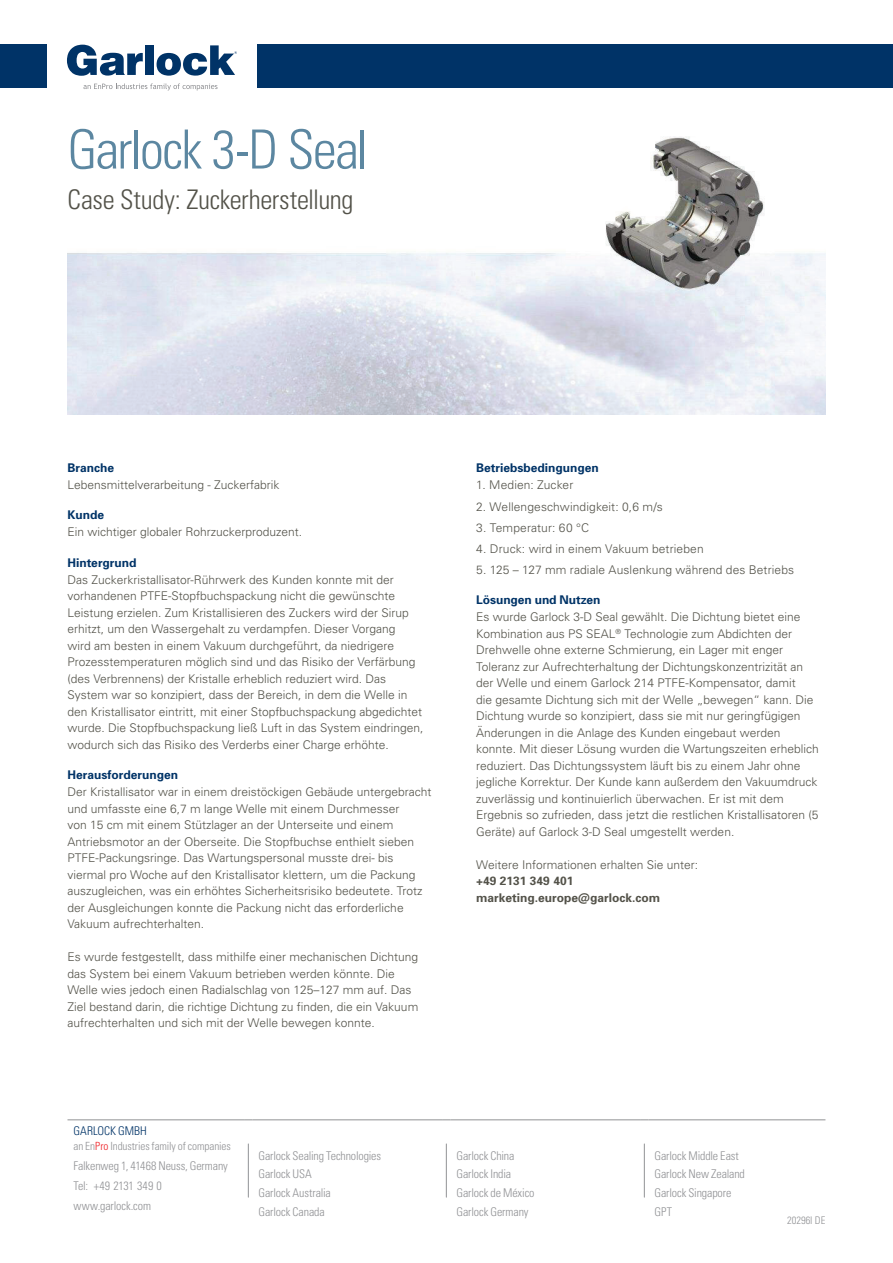
<style>
.page{position:relative;width:893px;height:1263px;background:#fff}
.page>*{position:absolute;margin:0;border:0;box-sizing:border-box;transform-origin:0 0}
.t1{font:300 condensed 54px "Univers LT Std";letter-spacing:-.04em;color:#5c87a1}
.t2{font:300 condensed 27px "Univers LT Std";letter-spacing:-.015em;color:#535249}
.t3{font:300 12px/16.5px "Univers";color:#535249}
.t4{font:300 condensed 12px/18.8px "Univers LT Std";letter-spacing:-.01em;color:#919295}
.t5{font:700 12px "Univers";color:#003367}
.t6{font:700 12px/16.5px "Univers";color:#535249}
.t7{font:300 condensed 12px "Univers LT Std";letter-spacing:-.005em;color:#003367}
.t8{font:300 condensed 11.25px "Univers LT Std";letter-spacing:-.005em;color:#919295}
.t9{font:300 condensed 10.5px "Univers LT Std";color:#919295}
.s1{color:#ee1e23}
</style>
<div class="page">
<img style="left:68px;top:137px;width:757px;height:277px">
<div style="left:0;top:45px;width:47px;height:43px;background:#003367"></div>
<svg style="left:83px;top:83px;width:135px;height:8px"></svg>
<svg style="left:67px;top:45px;width:76px;height:31px"></svg>
<div style="left:145px;top:45px;width:9px;height:30px;background:#003367"></div>
<svg style="left:157px;top:45px;width:80px;height:31px"></svg>
<div style="left:257px;top:45px;width:636px;height:43px;background:#003367"></div>
<hr style="left:68px;top:1119px;width:176px;height:1px;background:#919295">
<hr style="left:253px;top:1119px;width:189px;height:1px;background:#919295">
<hr style="left:451px;top:1119px;width:189px;height:1px;background:#919295">
<hr style="left:649px;top:1119px;width:176px;height:1px;background:#919295">
<hr style="left:248px;top:1144px;width:1px;height:53px;background:#919295">
<hr style="left:446px;top:1144px;width:1px;height:53px;background:#919295">
<hr style="left:644px;top:1144px;width:1px;height:53px;background:#919295">
<h1 class="t1" style="left:68px;top:117px;width:302px">Garlock 3-D Seal</h1>
<h2 class="t2" style="left:68px;top:184px;width:288px">Case Study: Zuckerherstellung</h2>
<p class="t5" style="left:68px;top:460px;width:48px">Branche</p>
<p class="t3" style="left:68px;top:476px;width:214px">Lebensmittelverarbeitung - Zuckerfabrik</p>
<p class="t5" style="left:68px;top:507px;width:38px">Kunde</p>
<p class="t3" style="left:68px;top:523px;width:236px">Ein wichtiger globaler Rohrzuckerproduzent.</p>
<p class="t5" style="left:68px;top:555px;width:70px">Hintergrund</p>
<p class="t3" style="left:68px;top:571px;width:358px">Das Zuckerkristallisator-Rührwerk des Kunden konnte mit der vorhandenen PTFE-Stopfbuchspackung nicht die gewünschte Leistung erzielen. Zum Kristallisieren des Zuckers wird der Sirup erhitzt, um den Wassergehalt zu verdampfen. Dieser Vorgang<br>wird am besten in einem Vakuum durchgeführt, da niedrigere Prozesstemperaturen möglich sind und das Risiko der Verfärbung (des Verbrennens) der Kristalle erheblich reduziert wird. Das System war so konzipiert, dass der Bereich, in dem die Welle in den Kristallisator eintritt, mit einer Stopfbuchspackung abgedichtet wurde. Die Stopfbuchspackung ließ Luft in das System eindringen, wodurch sich das Risiko des Verderbs einer Charge erhöhte.</p>
<p class="t5" style="left:68px;top:767px;width:112px">Herausforderungen</p>
<p class="t3" style="left:68px;top:783px;width:366px">Der Kristallisator war in einem dreistöckigen Gebäude untergebracht und umfasste eine 6,7 m lange Welle mit einem Durchmesser<br>von 15 cm mit einem Stützlager an der Unterseite und einem Antriebsmotor an der Oberseite. Die Stopfbuchse enthielt sieben PTFE-Packungsringe. Das Wartungspersonal musste drei- bis viermal pro Woche auf den Kristallisator klettern, um die Packung auszugleichen, was ein erhöhtes Sicherheitsrisiko bedeutete. Trotz der Ausgleichungen konnte die Packung nicht das erforderliche Vakuum aufrechterhalten.</p>
<p class="t3" style="left:68px;top:948px;width:352px">Es wurde festgestellt, dass mithilfe einer mechanischen Dichtung das System bei einem Vakuum betrieben werden könnte. Die Welle wies jedoch einen Radialschlag von 125–127 mm auf. Das Ziel bestand darin, die richtige Dichtung zu finden, die ein Vakuum aufrechterhalten und sich mit der Welle bewegen konnte.</p>
<p class="t5" style="left:476px;top:460px;width:124px">Betriebsbedingungen</p>
<p class="t3" style="left:476px;top:476px;width:99px">1. Medien: Zucker</p>
<p class="t3" style="left:476px;top:498px;width:188px">2. Wellengeschwindigkeit: 0,6 m/s</p>
<p class="t3" style="left:476px;top:519px;width:114px">3. Temperatur: 60 °C</p>
<p class="t3" style="left:476px;top:540px;width:229px">4. Druck: wird in einem Vakuum betrieben</p>
<p class="t3" style="left:476px;top:561px;width:319px">5. 125 – 127 mm radiale Auslenkung während des Betriebs</p>
<p class="t5" style="left:476px;top:592px;width:126px">Lösungen und Nutzen</p>
<p class="t3" style="left:476px;top:608px;width:344px">Es wurde Garlock 3-D Seal gewählt. Die Dichtung bietet eine Kombination aus PS SEAL<sup>®</sup> Technologie zum Abdichten der Drehwelle ohne externe Schmierung, ein Lager mit enger Toleranz zur Aufrechterhaltung der Dichtungskonzentrizität an der Welle und einem Garlock 214 PTFE-Kompensator, damit<br>die gesamte Dichtung sich mit der Welle „bewegen“ kann. Die Dichtung wurde so konzipiert, dass sie mit nur geringfügigen Änderungen in die Anlage des Kunden eingebaut werden konnte. Mit dieser Lösung wurden die Wartungszeiten erheblich reduziert. Das Dichtungssystem läuft bis zu einem Jahr ohne jegliche Korrektur. Der Kunde kann außerdem den Vakuumdruck zuverlässig und kontinuierlich überwachen. Er ist mit dem Ergebnis so zufrieden, dass jetzt die restlichen Kristallisatoren (5<br>Geräte) auf Garlock 3-D Seal umgestellt werden.</p>
<p class="t3" style="left:476px;top:856px;width:223px">Weitere Informationen erhalten Sie unter:</p>
<p class="t6" style="left:476px;top:872px;width:185px">+49 2131 349 401 marketing.europe@garlock.com</p>
<p class="t7" style="left:74px;top:1123px;width:75px">GARLOCK GMBH</p>
<p class="t8" style="left:74px;top:1139px;width:159px">an En<span class="s1">Pro</span> Industries family of companies</p>
<p class="t4" style="left:74px;top:1155px;width:156px;line-height:20.2px">Falkenweg 1, 41468 Neuss, Germany<br>Tel: +49 2131 349 0 www.garlock.com</p>
<p class="t4" style="left:259px;top:1146px;width:124px">Garlock Sealing Technologies<br>Garlock USA<br>Garlock Australia<br>Garlock Canada</p>
<p class="t4" style="left:457px;top:1146px;width:80px">Garlock China<br>Garlock India<br>Garlock de México<br>Garlock Germany</p>
<p class="t4" style="left:655px;top:1146px;width:92px">Garlock Middle East<br>Garlock New Zealand<br>Garlock Singapore<br>GPT</p>
<p class="t9" style="left:787px;top:1214px;width:40px">20296I DE</p>
</div>
